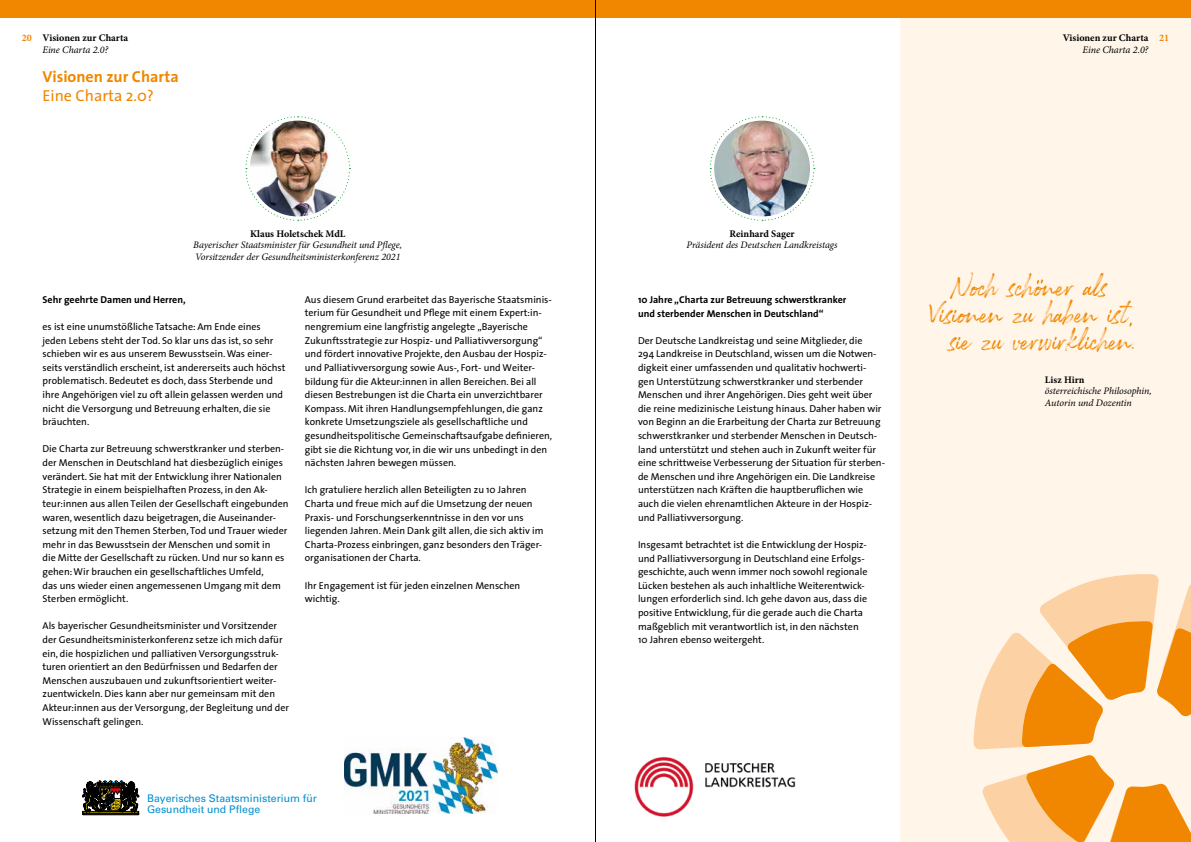
<style>
.page{position:relative;width:1191px;height:842px;background:#fff}
.page>*{position:absolute;margin:0;border:0;box-sizing:border-box;transform-origin:0 0}
.t1{font:30.7px "Rockness";color:#f18700}
.t2{font:700 16px "The Sans";color:#f18700}
.t3{font:16px "The Sans";color:#f18700}
.t4{font:10.5px/11.5px "Univers LT Std";color:#008fcf}
.t5{font:700 10.1px "Minion Pro";color:#000}
.t6{font:italic 10.1px "Minion Pro";letter-spacing:-.01em;color:#000}
.t7{font:10px/13.6px "The Sans";color:#000}
.t8{font:italic 10px/11.5px "Minion Pro";letter-spacing:-.005em;color:#000}
.t9{font:700 10px/13.6px "The Sans";color:#000}
.t10{font:700 10px "Minion Pro";color:#000}
.t11{font:700 10px "Minion Pro";color:#f18700}
</style>
<div class="page">
<div style="left:900px;top:0;width:291px;height:842px;background:#fff5e9"></div>
<svg style="left:973px;top:574px;width:218px;height:175px"></svg>
<svg style="left:982px;top:755px;width:209px;height:87px"></svg>
<div style="left:0;top:0;width:595px;height:17px;background:#f18700"></div>
<div style="left:595px;top:0;width:596px;height:17px;background:#f18700"></div>
<hr style="left:595px;top:0;width:1px;height:842px;background:#000">
<svg style="left:245px;top:116px;width:105px;height:105px"></svg>
<img style="left:250px;top:121px;width:96px;height:95px;border-radius:48px">
<svg style="left:709px;top:116px;width:106px;height:105px"></svg>
<img style="left:714px;top:121px;width:96px;height:95px;border-radius:48px">
<img style="left:634px;top:756px;width:162px;height:61px">
<img style="left:344px;top:737px;width:153px;height:76px">
<svg style="left:1036px;top:279px;width:7px;height:5px"></svg>
<svg style="left:1129px;top:322px;width:3px;height:5px"></svg>
<svg style="left:82px;top:780px;width:57px;height:35px;background:#3c372b"></svg>
<p class="t5" style="left:43px;top:31px;width:87px">Visionen zur Charta</p>
<p class="t6" style="left:43px;top:43px;width:67px">Eine Charta 2.0?</p>
<p class="t5" style="left:1062px;top:31px;width:87px">Visionen zur Charta</p>
<p class="t6" style="left:1082px;top:43px;width:67px">Eine Charta 2.0?</p>
<p class="t11" style="left:22px;top:31px;width:11px">20</p>
<p class="t11" style="left:1159px;top:31px;width:11px">21</p>
<h2 class="t2" style="left:43px;top:64px;width:138px">Visionen zur Charta</h2>
<h2 class="t3" style="left:43px;top:83px;width:113px">Eine Charta 2.0?</h2>
<p class="t5" style="left:250px;top:226px;width:97px">Klaus Holetschek MdL</p>
<p class="t8" style="left:193px;top:239px;width:210px">Bayerischer Staatsminister für Gesundheit und Pflege,<br>Vorsitzender der Gesundheitsministerkonferenz 2021</p>
<p class="t9" style="left:43px;top:292px;width:145px">Sehr geehrte Damen und Herren,</p>
<p class="t7" style="left:43px;top:319px;width:244px">es ist eine unumstößliche Tatsache: Am Ende eines jeden Lebens steht der Tod. So klar uns das ist, so sehr schieben wir es aus unserem Bewusstsein. Was einer&shy;seits verständlich erscheint, ist andererseits auch höchst problematisch. Bedeutet es doch, dass Sterbende und ihre Angehörigen viel zu oft allein gelassen werden und nicht die Versorgung und Betreuung erhalten, die sie bräuchten.</p>
<p class="t7" style="left:43px;top:442px;width:247px">Die Charta zur Betreuung schwerstkranker und sterben&shy;der Menschen in Deutschland hat diesbezüglich einiges verändert. Sie hat mit der Entwicklung ihrer Nationalen Strategie in einem beispielhaften Prozess, in den Ak&shy;teur:innen aus allen Teilen der Gesellschaft eingebunden waren, wesentlich dazu beigetragen, die Auseinander&shy;setzung mit den Themen Sterben, Tod und Trauer wieder mehr in das Bewusstsein der Menschen und somit in<br>die Mitte der Gesellschaft zu rücken. Und nur so kann es gehen: Wir brauchen ein gesellschaftliches Umfeld,<br>das uns wieder einen angemessenen Umgang mit dem Sterben ermöglicht.</p>
<p class="t7" style="left:43px;top:619px;width:248px">Als bayerischer Gesundheitsminister und Vorsitzender der Gesundheitsministerkonferenz setze ich mich dafür ein, die hospizlichen und palliativen Versorgungsstruk&shy;turen orientiert an den Bedürfnissen und Bedarfen der Menschen auszubauen und zukunftsorientiert weiter&shy;zuentwickeln. Dies kann aber nur gemeinsam mit den Akteur:innen aus der Versorgung, der Begleitung und der Wissenschaft gelingen.</p>
<p class="t7" style="left:305px;top:292px;width:249px">Aus diesem Grund erarbeitet das Bayerische Staatsminis&shy;terium für Gesundheit und Pflege mit einem Expert:in&shy;nengremium eine langfristig angelegte „Bayerische Zukunftsstrategie zur Hospiz- und Palliativversorgung“ und fördert innovative Projekte, den Ausbau der Hospiz&shy;und Palliativversorgung sowie Aus-, Fort- und Weiter&shy;bildung für die Akteur:innen in allen Bereichen. Bei all diesen Bestrebungen ist die Charta ein unverzichtbarer Kompass. Mit ihren Handlungsempfehlungen, die ganz konkrete Umsetzungsziele als gesellschaftliche und gesundheitspolitische Gemeinschaftsaufgabe definieren, gibt sie die Richtung vor, in die wir uns unbedingt in den nächsten Jahren bewegen müssen.</p>
<p class="t7" style="left:305px;top:483px;width:240px">Ich gratuliere herzlich allen Beteiligten zu 10 Jahren Charta und freue mich auf die Umsetzung der neuen Praxis- und Forschungserkenntnisse in den vor uns liegenden Jahren. Mein Dank gilt allen, die sich aktiv im Charta-Prozess einbringen, ganz besonders den Träger&shy;organisationen der Charta.</p>
<p class="t7" style="left:305px;top:578px;width:217px">Ihr Engagement ist für jeden einzelnen Menschen wichtig.</p>
<p class="t4" style="left:147px;top:792px;width:171px">Bayerisches Staatsministerium für<br>Gesundheit und Pflege</p>
<p class="t5" style="left:729px;top:226px;width:66px">Reinhard Sager</p>
<p class="t8" style="left:686px;top:239px;width:152px">Präsident des Deutschen Landkreistags</p>
<p class="t9" style="left:638px;top:292px;width:210px">10 Jahre „Charta zur Betreuung schwerstkranker und sterbender Menschen in Deutschland“</p>
<p class="t7" style="left:638px;top:333px;width:248px">Der Deutsche Landkreistag und seine Mitglieder, die<br>294 Landkreise in Deutschland, wissen um die Notwen&shy;digkeit einer umfassenden und qualitativ hochwerti&shy;gen Unterstützung schwerstkranker und sterbender Menschen und ihrer Angehörigen. Dies geht weit über die reine medizinische Leistung hinaus. Daher haben wir von Beginn an die Erarbeitung der Charta zur Betreuung schwerstkranker und sterbender Menschen in Deutsch&shy;land unterstützt und stehen auch in Zukunft weiter für eine schrittweise Verbesserung der Situation für sterben&shy;de Menschen und ihre Angehörigen ein. Die Landkreise unterstützen nach Kräften die hauptberuflichen wie auch die vielen ehrenamtlichen Akteure in der Hospiz&shy;und Palliativversorgung.</p>
<p class="t7" style="left:638px;top:537px;width:231px">Insgesamt betrachtet ist die Entwicklung der Hospiz&shy;und Palliativversorgung in Deutschland eine Erfolgs&shy;geschichte, auch wenn immer noch sowohl regionale Lücken bestehen als auch inhaltliche Weiterentwick&shy;lungen erforderlich sind. Ich gehe davon aus, dass die positive Entwicklung, für die gerade auch die Charta maßgeblich mit verantwortlich ist, in den nächsten 10 Jahren ebenso weitergeht.</p>
<h1 class="t1" style="left:949px;top:266px;width:159px">Noch schoner als</h1>
<h1 class="t1" style="left:928px;top:293px;width:201px">Visionen zu haben ist</h1>
<h1 class="t1" style="left:949px;top:321px;width:188px">sie zu verwirklichen.</h1>
<p class="t10" style="left:1045px;top:373px;width:41px">Lisz Hirn</p>
<p class="t8" style="left:1045px;top:385px;width:108px">österreichische Philosophin,<br>Autorin und Dozentin</p>
</div>
